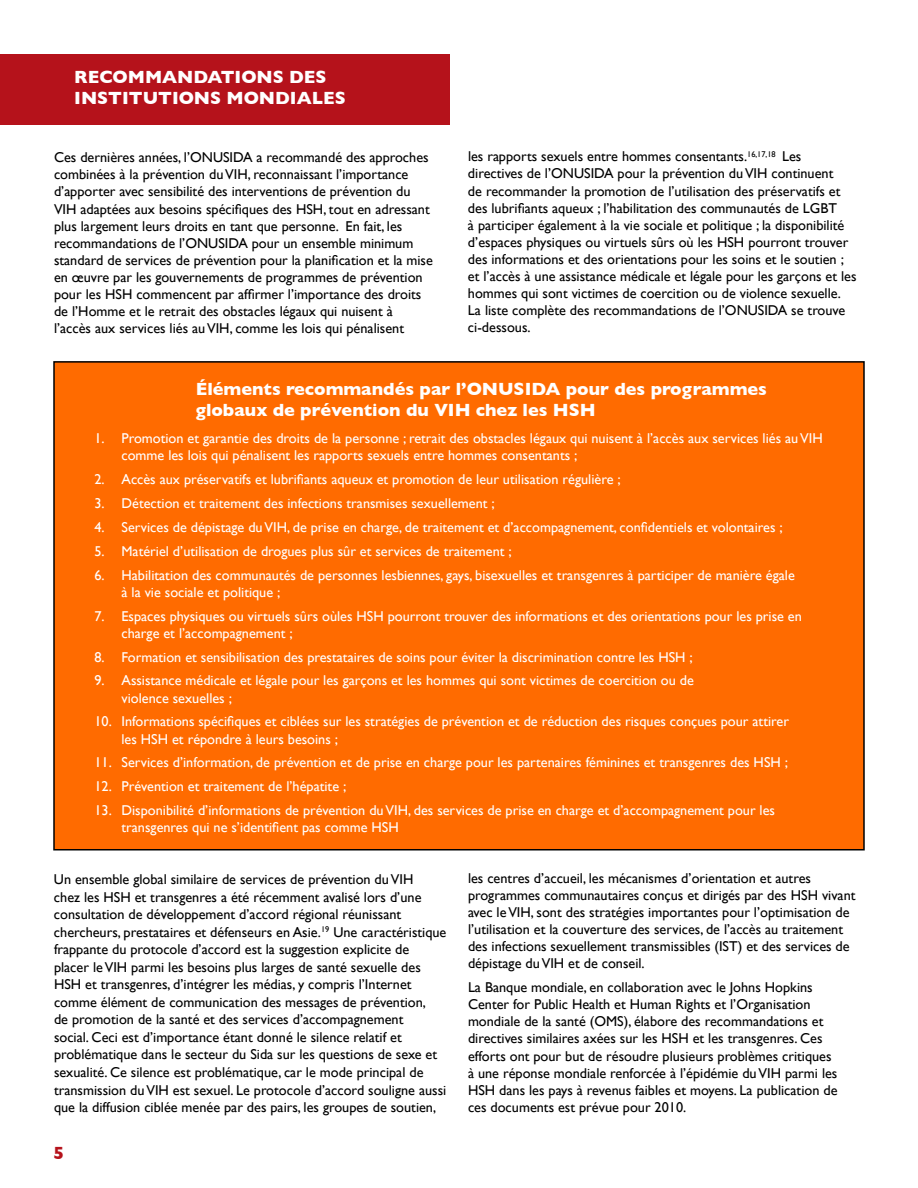
<style>
.page{position:relative;width:918px;height:1188px;background:#fff}
.page>*{position:absolute;margin:0;border:0;box-sizing:border-box;transform-origin:0 0}
.t1{font:700 18px/21.6px "Gill Sans";color:#fff}
.t2{font:700 18px "Gill Sans";color:#b5121b}
.t3{font:14.25px/17.1px "Gill Sans";color:#000}
.t4{font:14.25px/17.1px "Gill Sans";color:#fff}
</style>
<div class="page">
<div style="left:0;top:54px;width:450px;height:70px;background:#b5121b"></div>
<div style="left:53px;top:361px;width:812px;height:489px;background:#ff6b00;border:2px solid #000"></div>
<p class="t1" style="left:74px;top:66px;width:273px">RECOMMANDATIONS DES<br>INSTITUTIONS MONDIALES</p>
<p class="t3" style="left:54px;top:149px;width:380px">Ces dernières années, l’ONUSIDA a recommandé des approches combinées à la prévention du VIH, reconnaissant l’importance d’apporter avec sensibilité des interventions de prévention du VIH adaptées aux besoins spécifiques des HSH, tout en adressant plus largement leurs droits en tant que personne. En fait, les recommandations de l’ONUSIDA pour un ensemble minimum standard de services de prévention pour la planification et la mise en œuvre par les gouvernements de programmes de prévention pour les HSH commencent par affirmer l’importance des droits de l’Homme et le retrait des obstacles légaux qui nuisent à l’accès aux services liés au VIH, comme les lois qui pénalisent</p>
<p class="t3" style="left:468px;top:148px;width:390px">les rapports sexuels entre hommes consentants.<sup>16,17,18</sup> Les directives de l’ONUSIDA pour la prévention du VIH continuent<br>de recommander la promotion de l’utilisation des préservatifs et des lubrifiants aqueux ; l’habilitation des communautés de LGBT<br>à participer également à la vie sociale et politique ; la disponibilité d’espaces physiques ou virtuels sûrs où les HSH pourront trouver des informations et des orientations pour les soins et le soutien ; et l’accès à une assistance médicale et légale pour les garçons et les hommes qui sont victimes de coercition ou de violence sexuelle.<br>La liste complète des recommandations de l’ONUSIDA se trouve ci-dessous.</p>
<p class="t1" style="left:196px;top:378px;width:573px">Éléments recommandés par l’ONUSIDA pour des programmes globaux de prévention du VIH chez les HSH</p>
<p class="t4" style="left:122px;top:430px;width:703px;text-indent:-27px">1. Promotion et garantie des droits de la personne ; retrait des obstacles légaux qui nuisent à l’accès aux services liés au VIH comme les lois qui pénalisent les rapports sexuels entre hommes consentants ;</p>
<p class="t4" style="left:94px;top:471px;width:528px">2. Accès aux préservatifs et lubrifiants aqueux et promotion de leur utilisation régulière ;</p>
<p class="t4" style="left:94px;top:495px;width:402px">3. Détection et traitement des infections transmises sexuellement ;</p>
<p class="t4" style="left:94px;top:519px;width:690px">4. Services de dépistage du VIH, de prise en charge, de traitement et d’accompagnement, confidentiels et volontaires ;</p>
<p class="t4" style="left:94px;top:542px;width:419px">5. Matériel d’utilisation de drogues plus sûr et services de traitement ;</p>
<p class="t4" style="left:122px;top:566px;width:675px;text-indent:-27px">6. Habilitation des communautés de personnes lesbiennes, gays, bisexuelles et transgenres à participer de manière égale à la vie sociale et politique ;</p>
<p class="t4" style="left:122px;top:607px;width:682px;text-indent:-27px">7. Espaces physiques ou virtuels sûrs oùles HSH pourront trouver des informations et des orientations pour les prise en charge et l’accompagnement ;</p>
<p class="t4" style="left:94px;top:648px;width:600px">8. Formation et sensibilisation des prestataires de soins pour éviter la discrimination contre les HSH ;</p>
<p class="t4" style="left:122px;top:672px;width:574px;text-indent:-27px">9. Assistance médicale et légale pour les garçons et les hommes qui sont victimes de coercition ou de violence sexuelles ;</p>
<p class="t4" style="left:122px;top:713px;width:669px;text-indent:-27px">10. Informations spécifiques et ciblées sur les stratégies de prévention et de réduction des risques conçues pour attirer les HSH et répondre à leurs besoins ;</p>
<p class="t4" style="left:94px;top:754px;width:695px">11. Services d’information, de prévention et de prise en charge pour les partenaires féminines et transgenres des HSH ;</p>
<p class="t4" style="left:94px;top:778px;width:253px">12. Prévention et traitement de l’hépatite ;</p>
<p class="t4" style="left:122px;top:802px;width:655px;text-indent:-27px">13. Disponibilité d’informations de prévention du VIH, des services de prise en charge et d’accompagnement pour les transgenres qui ne s’identifient pas comme HSH</p>
<p class="t3" style="left:54px;top:871px;width:394px;line-height:17.5px">Un ensemble global similaire de services de prévention du VIH<br>chez les HSH et transgenres a été récemment avalisé lors d’une consultation de développement d’accord régional réunissant chercheurs, prestataires et défenseurs en Asie.<sup>19</sup> Une caractéristique frappante du protocole d’accord est la suggestion explicite de placer le VIH parmi les besoins plus larges de santé sexuelle des HSH et transgenres, d’intégrer les médias, y compris l’Internet comme élément de communication des messages de prévention,<br>de promotion de la santé et des services d’accompagnement<br>social. Ceci est d’importance étant donné le silence relatif et problématique dans le secteur du Sida sur les questions de sexe et sexualité. Ce silence est problématique, car le mode principal de transmission du VIH est sexuel. Le protocole d’accord souligne aussi que la diffusion ciblée menée par des pairs, les groupes de soutien,</p>
<p class="t3" style="left:468px;top:869px;width:389px">les centres d’accueil, les mécanismes d’orientation et autres programmes communautaires conçus et dirigés par des HSH vivant avec le VIH, sont des stratégies importantes pour l’optimisation de l’utilisation et la couverture des services, de l’accès au traitement des infections sexuellement transmissibles (IST) et des services de dépistage du VIH et de conseil.</p>
<p class="t3" style="left:468px;top:979px;width:371px">La Banque mondiale, en collaboration avec le Johns Hopkins Center for Public Health et Human Rights et l’Organisation mondiale de la santé (OMS), élabore des recommandations et directives similaires axées sur les HSH et les transgenres. Ces efforts ont pour but de résoudre plusieurs problèmes critiques à une réponse mondiale renforcée à l’épidémie du VIH parmi les HSH dans les pays à revenus faibles et moyens. La publication de ces documents est prévue pour 2010.</p>
<p class="t2" style="left:54px;top:1142px;width:12px">5</p>
</div>
